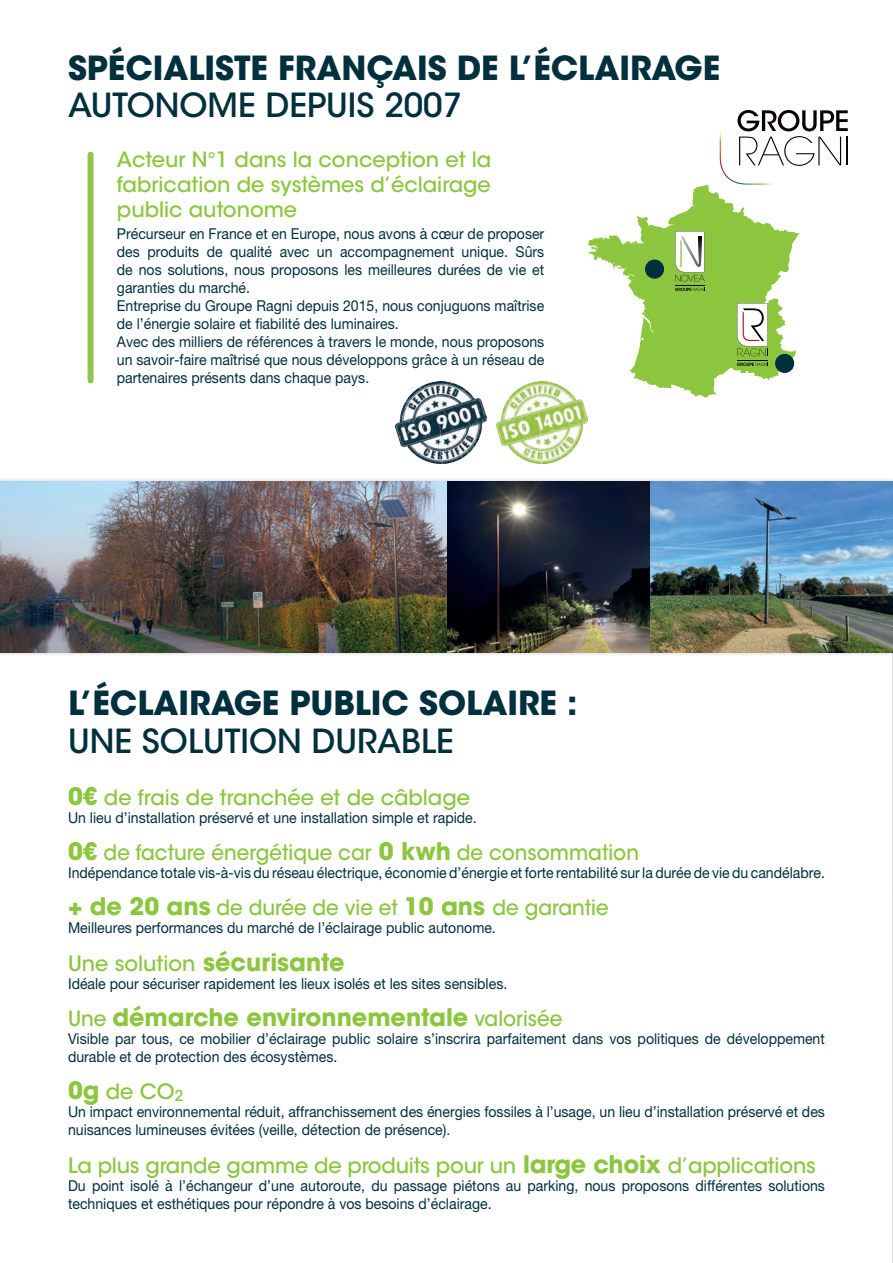
<style>
.page{position:relative;width:893px;height:1263px;background:#fff}
.page>*{position:absolute;margin:0;border:0;box-sizing:border-box;transform-origin:0 0}
.t1{font:700 33px/37.5px "ITC Avant Garde Std";color:#002f3e}
.t2{font:700 24px "ITC Avant Garde Std";color:#8bc63e}
.t3{font:500 21px/25.2px "ITC Avant Garde Std";color:#8bc63e;text-align:justify}
.t4{font:500 21px "ITC Avant Garde Std";color:#8bc63e;scale:.95 1}
.t5{font:15px/18px "Helvetica Neue LT Pro";color:#002f3e;scale:.94 1}
.s1{font-weight:500}
.s2{font-weight:700;font-size:24px}
.s3{font-weight:500;font-size:21px}
.s4{font-size:15px}
</style>
<div class="page">
<div style="left:0;top:477px;width:893px;height:180px;background:#231f20;opacity:.28"></div>
<img style="left:0;top:482px;width:893px;height:170px">
<img style="left:892px;top:652px;width:1px;height:611px">
<div style="left:88px;top:155px;width:6px;height:225px;background:#93c34d"></div>
<img style="left:395px;top:382px;width:92px;height:82px">
<img style="left:496px;top:382px;width:91px;height:82px">
<svg style="left:588px;top:110px;width:260px;height:287px"></svg>
<p class="t1" style="left:68px;top:49px;width:654px">SPÉCIALISTE FRANÇAIS DE L’ÉCLAIRAGE<br><span class="s1">AUTONOME DEPUIS 2007</span></p>
<p class="t3" style="left:117px;top:147px;width:376px">Acteur N°1 dans la conception et la fabrication de systèmes d’éclairage public autonome</p>
<p class="t5" style="left:117px;top:225px;width:456px;text-align:justify">Précurseur en France et en Europe, nous avons à cœur de proposer des produits de qualité avec un accompagnement unique. Sûrs de nos solutions, nous proposons les meilleures durées de vie et garanties du marché.</p>
<p class="t5" style="left:117px;top:297px;width:456px">Entreprise du Groupe Ragni depuis 2015, nous conjuguons maîtrise de l’énergie solaire et fiabilité des luminaires.</p>
<p class="t5" style="left:117px;top:333px;width:456px;text-align:justify">Avec des milliers de références à travers le monde, nous proposons un savoir-faire maîtrisé que nous développons grâce à un réseau de partenaires présents dans chaque pays.</p>
<p class="t1" style="left:68px;top:684px;width:511px">L’ÉCLAIRAGE PUBLIC SOLAIRE :<br><span class="s1">UNE SOLUTION DURABLE</span></p>
<p class="t3" style="left:68px;top:785px;width:404px"><span class="s2">0€</span> de frais de tranchée et de câblage</p>
<p class="t5" style="left:68px;top:808px;width:436px">Un lieu d’installation préservé et une installation simple et rapide.</p>
<p class="t4" style="left:68px;top:839px;width:603px"><span class="s2">0€</span> de facture énergétique car <span class="s2">0 kwh</span> de consommation</p>
<p class="t5" style="left:68px;top:863px;width:807px">Indépendance totale vis-à-vis du réseau électrique, économie d’énergie et forte rentabilité sur la durée de vie du candélabre.</p>
<p class="t4" style="left:68px;top:895px;width:571px"><span class="s2">+ de 20 ans</span> de durée de vie et <span class="s2">10 ans</span> de garantie</p>
<p class="t5" style="left:68px;top:919px;width:457px">Meilleures performances du marché de l’éclairage public autonome.</p>
<p class="t3" style="left:68px;top:950px;width:278px">Une solution <span class="s2">sécurisante</span></p>
<p class="t5" style="left:68px;top:974px;width:469px">Idéale pour sécuriser rapidement les lieux isolés et les sites sensibles.</p>
<p class="t2" style="left:68px;top:1001px;width:496px"><span class="s3">Une</span> démarche environnementale <span class="s3">valorisée</span></p>
<p class="t5" style="left:68px;top:1029px;width:807px">Visible par tous, ce mobilier d’éclairage public solaire s’inscrira parfaitement dans vos politiques de développement durable et de protection des écosystèmes.</p>
<p class="t3" style="left:68px;top:1079px;width:117px"><span class="s2">0g</span> de CO<span class="s4">2</span></p>
<p class="t5" style="left:68px;top:1103px;width:807px">Un impact environnemental réduit, affranchissement des énergies fossiles à l’usage, un lieu d’installation préservé et des nuisances lumineuses évitées (veille, détection de présence).</p>
<p class="t3" style="left:68px;top:1152px;width:749px">La plus grande gamme de produits pour un <span class="s2">large choix</span> d’applications</p>
<p class="t5" style="left:68px;top:1176px;width:807px">Du point isolé à l’échangeur d’une autoroute, du passage piétons au parking, nous proposons différentes solutions techniques et esthétiques pour répondre à vos besoins d’éclairage.</p>
</div>
